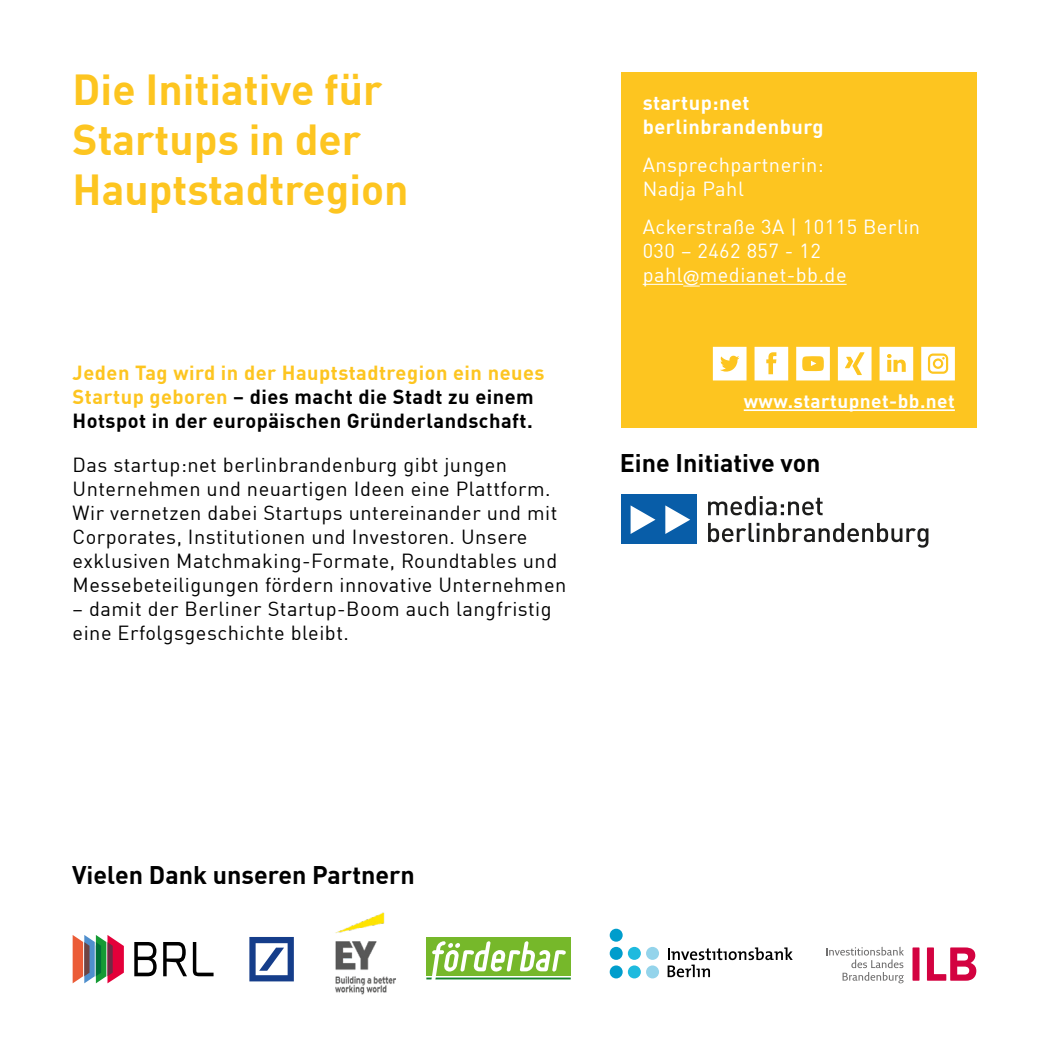
<style>
.page{position:relative;width:1049px;height:1049px;background:#fff}
.page>*{position:absolute;margin:0;border:0;box-sizing:border-box;transform-origin:0 0}
.t1{font:700 42.5px/50px "DIN Offc";color:#fdc520}
.t2{font:700 25px "DIN Offc";color:#000}
.t3{font:20px/24px "DIN Offc";letter-spacing:.025em;color:#000}
.t4{font:700 20px/24px "DIN Offc";letter-spacing:.025em;color:#000}
.t5{font:20px/24px "DIN Offc";letter-spacing:.025em;color:#fff}
.t6{font:700 20px/24px "DIN Offc";letter-spacing:.025em;color:#fff}
.t7{font:700 19px "DIN Offc";letter-spacing:.025em;color:#fff}
.s1{color:#fdc520}
.s2{font-family:"Avenir Next"}
</style>
<div class="page">
<div style="left:621px;top:73px;width:356px;height:355px;background:#fdc520"></div>
<hr style="left:643px;top:284px;width:40px;height:1px;background:#fff">
<svg style="left:683px;top:286px;width:17px;height:1px"></svg>
<hr style="left:700px;top:284px;width:146px;height:1px;background:#fff">
<img style="left:335px;top:912px;width:61px;height:83px">
<div style="left:610px;top:965px;width:13px;height:13px;background:#009dcc;border-radius:50%"></div>
<div style="left:628px;top:965px;width:13px;height:13px;background:#1ebade;border-radius:50%"></div>
<div style="left:610px;top:947px;width:13px;height:13px;background:#009dcc;border-radius:50%"></div>
<div style="left:628px;top:947px;width:13px;height:13px;background:#1ebade;border-radius:50%"></div>
<div style="left:646px;top:965px;width:13px;height:13px;background:#94d4eb;border-radius:50%"></div>
<div style="left:646px;top:947px;width:13px;height:13px;background:#94d4eb;border-radius:50%"></div>
<div style="left:610px;top:929px;width:13px;height:13px;background:#009dcc;border-radius:6px"></div>
<svg style="left:668px;top:947px;width:125px;height:30px"></svg>
<svg style="left:249px;top:937px;width:45px;height:44px"></svg>
<hr style="left:426px;top:977px;width:145px;height:2px;background:#14822c">
<div style="left:426px;top:937px;width:145px;height:38px;background:#76b82a"></div>
<svg style="left:431px;top:941px;width:135px;height:39px"></svg>
<hr style="left:744px;top:409px;width:211px;height:2px;background:#fff">
<svg style="left:912px;top:947px;width:64px;height:34px"></svg>
<svg style="left:826px;top:947px;width:78px;height:36px"></svg>
<svg style="left:73px;top:935px;width:51px;height:48px;background:#a37675"></svg>
<svg style="left:134px;top:942px;width:80px;height:34px"></svg>
<div style="left:621px;top:495px;width:76px;height:49px;background:#085da8"></div>
<svg style="left:665px;top:505px;width:25px;height:29px"></svg>
<svg style="left:630px;top:505px;width:25px;height:29px"></svg>
<svg style="left:708px;top:496px;width:114px;height:19px"></svg>
<svg style="left:708px;top:523px;width:220px;height:25px"></svg>
<svg style="left:796px;top:347px;width:34px;height:33px"></svg>
<svg style="left:838px;top:347px;width:33px;height:33px"></svg>
<svg style="left:713px;top:347px;width:33px;height:33px"></svg>
<svg style="left:879px;top:347px;width:34px;height:33px"></svg>
<svg style="left:754px;top:347px;width:34px;height:33px"></svg>
<svg style="left:921px;top:347px;width:34px;height:33px"></svg>
<h1 class="t1" style="left:73px;top:63px;width:337px">Die Initiative für<br>Startups in der<br>Hauptstadtregion</h1>
<p class="t4" style="left:73px;top:360px;width:473px"><span class="s1">Jeden Tag wird in der Hauptstadtregion ein neues<br>Startup geboren</span> – dies macht die Stadt zu einem<br>Hotspot in der europäischen Gründerlandschaft.</p>
<p class="t3" style="left:73px;top:452px;width:495px">Das startup:net berlinbrandenburg gibt jungen Unternehmen und neuartigen Ideen eine Plattform.<br>Wir vernetzen dabei Startups untereinander und mit Corporates, Institutionen und Investoren. Unsere exklusiven Matchmaking-Formate, Roundtables und Messebeteiligungen fördern innovative Unternehmen</p>
<p class="t3" style="left:73px;top:596px;width:480px">– damit der Berliner Startup-Boom auch langfristig eine Erfolgsgeschichte bleibt.</p>
<p class="t6" style="left:643px;top:90px;width:182px">startup:net berlinbrandenburg</p>
<p class="t5" style="left:643px;top:152px;width:183px">Ansprechpartnerin:<br>Nadja Pahl</p>
<p class="t5" style="left:643px;top:214px;width:279px">Ackerstraße 3A | 10115 Berlin<br>030 – 2462 857 - 12 pahl<span class="s2">@</span>medianet-bb.de</p>
<p class="t7" style="left:744px;top:389px;width:213px">www.startupnet-bb.net</p>
<p class="t2" style="left:620px;top:447px;width:202px">Eine Initiative von</p>
<p class="t2" style="left:72px;top:859px;width:344px">Vielen Dank unseren Partnern</p>
</div>
